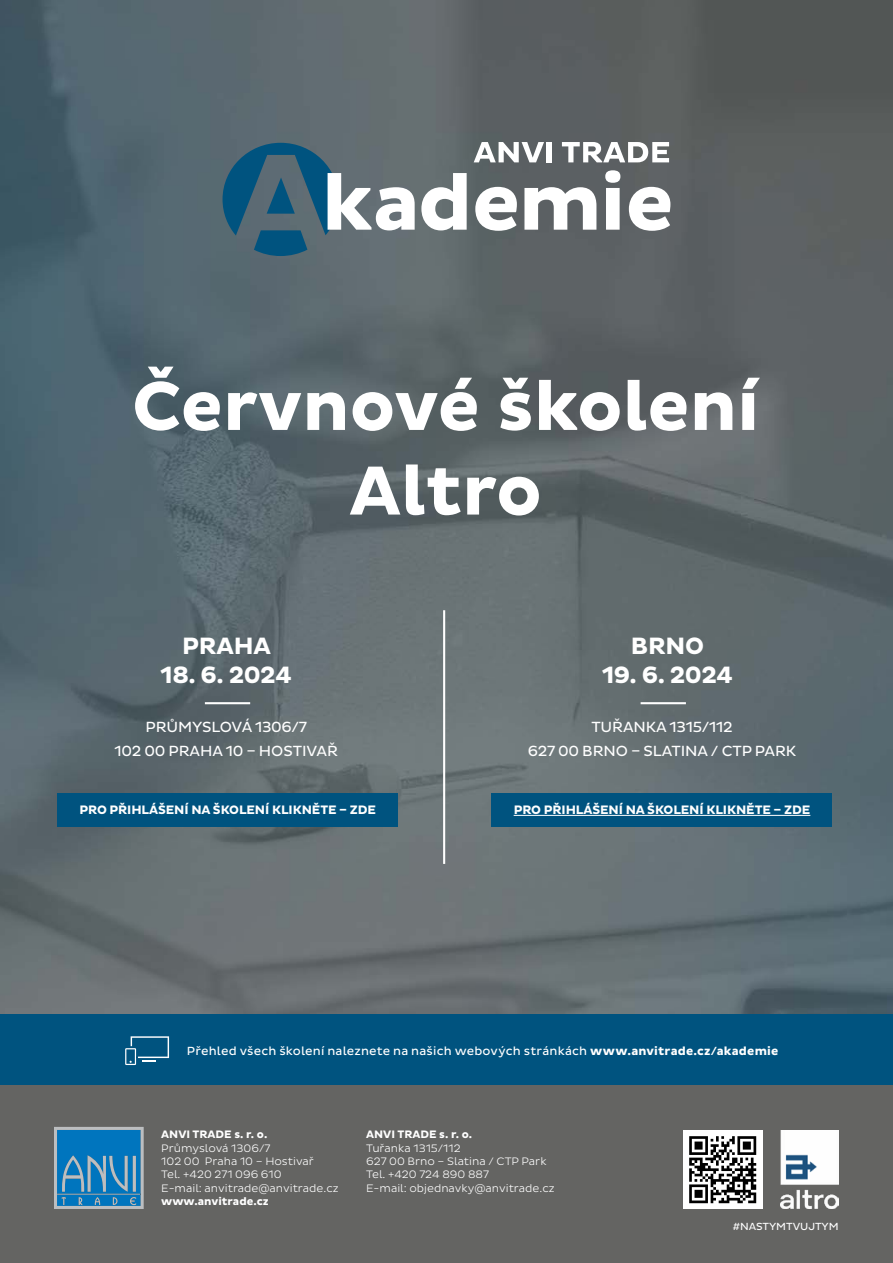
<style>
.page{position:relative;width:893px;height:1263px;background:#646462}
.page>*{position:absolute;margin:0;border:0;box-sizing:border-box;transform-origin:0 0}
.t1{font:700 70.5px/84.6px "Bostik";color:#fff;text-align:center}
.t2{font:700 24px "Bostik";letter-spacing:-.02em;color:#fff}
.t3{font:15px/24px "Bostik";letter-spacing:-.005em;color:#fff;text-align:center}
.t4{font:700 12.45px "Bostik";letter-spacing:-.005em;color:#fff}
.t5{font:12px "Bostik";letter-spacing:.015em;color:#fff}
.t6{font:300 10.95px/13.4px "Bostik";color:#fff}
.t7{font:700 10.95px "Bostik";color:#fff}
.t8{font:10.5px "Bostik";letter-spacing:-.005em;color:#fff}
.s1{font-weight:700}
</style>
<div class="page">
<img style="left:0;top:1px;width:893px;height:1013px">
<svg style="left:223px;top:143px;width:192px;height:113px"></svg>
<svg style="left:421px;top:173px;width:46px;height:57px"></svg>
<svg style="left:475px;top:187px;width:42px;height:44px"></svg>
<svg style="left:524px;top:187px;width:72px;height:43px"></svg>
<svg style="left:605px;top:170px;width:15px;height:60px"></svg>
<svg style="left:629px;top:187px;width:41px;height:44px"></svg>
<svg style="left:474px;top:142px;width:70px;height:20px"></svg>
<div style="left:547px;top:142px;width:5px;height:20px;background:#fff"></div>
<svg style="left:562px;top:142px;width:107px;height:20px"></svg>
<div style="left:0;top:1014px;width:893px;height:70px;background:#00537f"></div>
<svg style="left:54px;top:1127px;width:90px;height:82px;background:#3588bb"></svg>
<div style="left:683px;top:1130px;width:79px;height:79px;background:#fff"></div>
<svg style="left:689px;top:1136px;width:68px;height:68px"></svg>
<svg style="left:689px;top:1136px;width:67px;height:67px"></svg>
<img style="left:781px;top:1130px;width:58px;height:79px">
<svg style="left:125px;top:1036px;width:44px;height:29px"></svg>
<hr style="left:443px;top:610px;width:2px;height:254px;background:#fff">
<hr style="left:205px;top:702px;width:45px;height:2px;background:#fff">
<hr style="left:641px;top:702px;width:45px;height:2px;background:#fff">
<div style="left:57px;top:793px;width:341px;height:33px;background:#00537f"></div>
<div style="left:491px;top:793px;width:341px;height:33px;background:#00537f"></div>
<hr style="left:514px;top:815px;width:296px;height:1px;background:#fff">
<h1 class="t1" style="left:132px;top:366px;width:629px">Červnové školení<br>Altro</h1>
<h2 class="t2" style="left:182px;top:632px;width:90px">PRAHA</h2>
<h2 class="t2" style="left:631px;top:632px;width:75px">BRNO</h2>
<h2 class="t2" style="left:161px;top:661px;width:133px">18. 6. 2024</h2>
<h3 class="t3" style="left:114px;top:715px;width:225px">PRŮMYSLOVÁ 1306/7<br>102 00 PRAHA 10 – HOSTIVAŘ</h3>
<h3 class="t3" style="left:528px;top:715px;width:270px">TUŘANKA 1315/112<br>627 00 BRNO – SLATINA / CTP PARK</h3>
<h2 class="t2" style="left:602px;top:661px;width:132px">19. 6. 2024</h2>
<p class="t4" style="left:79px;top:803px;width:298px">PRO PŘIHLÁŠENÍ NA ŠKOLENÍ KLIKNĚTE – ZDE</p>
<p class="t4" style="left:514px;top:803px;width:298px">PRO PŘIHLÁŠENÍ NA ŠKOLENÍ KLIKNĚTE – ZDE</p>
<p class="t5" style="left:187px;top:1044px;width:593px">Přehled všech školení naleznete na našich webových stránkách <span class="s1">www.anvitrade.cz/akademie</span></p>
<p class="t7" style="left:161px;top:1128px;width:108px">ANVI TRADE s. r. o.</p>
<p class="t6" style="left:161px;top:1141px;width:179px">Průmyslová 1306/7<br>102 00 Praha 10 – Hostivař<br>Tel. +420 271 096 610<br>E-mail: anvitrade@anvitrade.cz</p>
<p class="t7" style="left:161px;top:1195px;width:109px">www.anvitrade.cz</p>
<p class="t7" style="left:366px;top:1128px;width:108px">ANVI TRADE s. r. o.</p>
<p class="t6" style="left:366px;top:1141px;width:190px">Tuřanka 1315/112<br>627 00 Brno – Slatina / CTP Park<br>Tel. +420 724 890 887<br>E-mail: objednavky@anvitrade.cz</p>
<p class="t8" style="left:733px;top:1221px;width:107px">#NASTYMTVUJTYM</p>
</div>
